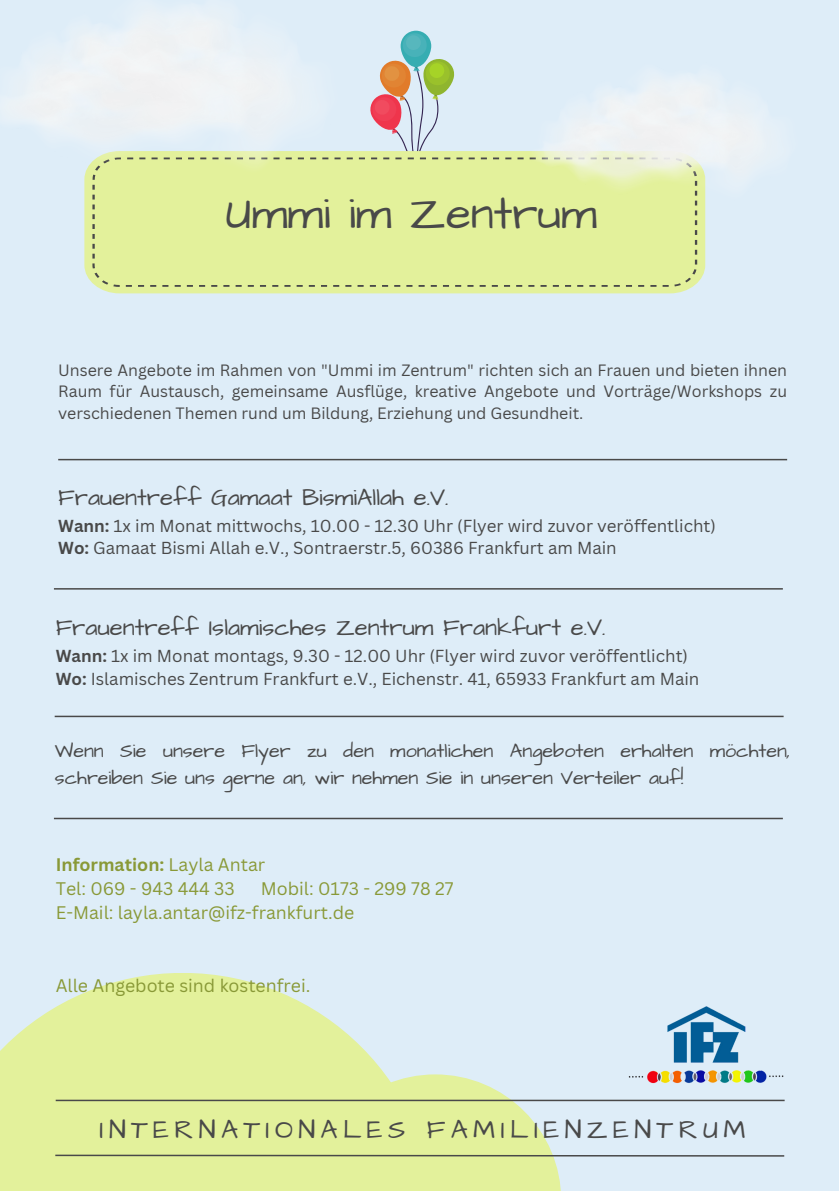
<style>
.page{position:relative;width:839px;height:1191px;background:#fff}
.page>*{position:absolute;margin:0;border:0;box-sizing:border-box;transform-origin:0 0}
.t1{font:46px "Architects Daughter";color:#494949}
.t2{font:26.8px "Architects Daughter";letter-spacing:.2em;color:#494949}
.t3{font:24px "Architects Daughter";color:#494949}
.t4{font:19.8px/27px "Architects Daughter";color:#494949}
.t5{font:17.8px "Canva Sans";color:#899937}
.t6{font:700 17.8px "Canva Sans";color:#899937}
.t7{font:17px "Canva Sans";color:#494949}
.t8{font:16px/21.2px "Canva Sans";color:#494949;text-align:justify}
.s1{font-weight:700}
.s2{font-weight:400}
</style>
<div class="page">
<div style="left:0;top:0;width:838px;height:1191px;background:#deedf8"></div>
<svg style="left:0;top:973px;width:385px;height:218px;background:#e1efa8"></svg>
<div style="left:309px;top:1074px;width:252px;height:117px;background:#e3f19b"></div>
<hr style="left:55px;top:1155px;width:729px;height:2px;background:#494949">
<hr style="left:56px;top:1100px;width:728px;height:1px;background:#494949">
<img style="left:628px;top:1006px;width:155px;height:78px">
<svg style="left:400px;top:31px;width:31px;height:36px"></svg>
<div style="left:403px;top:33px;width:23px;height:24px;background:#48b2b9;border-radius:50%"></div>
<div style="left:406px;top:35px;width:15px;height:15px;background:#57b7bd;border-radius:50%"></div>
<svg style="left:370px;top:58px;width:85px;height:93px"></svg>
<svg style="left:84px;top:151px;width:621px;height:142px;background:#e1efa0"></svg>
<div style="left:92px;top:158px;width:605px;height:129px;background:#e3f19b"></div>
<img style="left:2px;top:10px;width:341px;height:164px">
<img style="left:529px;top:78px;width:237px;height:122px">
<hr style="left:58px;top:459px;width:729px;height:1px;background:#494949">
<hr style="left:54px;top:588px;width:728px;height:2px;background:#494949">
<hr style="left:55px;top:716px;width:728px;height:1px;background:#494949">
<hr style="left:54px;top:818px;width:728px;height:1px;background:#494949">
<p class="t1" style="left:226px;top:183px;width:372px">Ummi im Zentrum</p>
<p class="t8" style="left:58px;top:359px;width:730px">Unsere Angebote im Rahmen von "Ummi im Zentrum" richten sich an Frauen und bieten ihnen Raum für Austausch, gemeinsame Ausflüge, kreative Angebote und Vorträge/Workshops zu verschiedenen Themen rund um Bildung, Erziehung und Gesundheit.</p>
<p class="t3" style="left:58px;top:481px;width:391px">Frauentreff Gamaat BismiAllah e.V.</p>
<p class="t7" style="left:58px;top:513px;width:659px"><span class="s1">Wann:</span> 1x im Monat mittwochs, 10.00 - 12.30 Uhr (Flyer wird zuvor veröffentlicht)</p>
<p class="t7" style="left:58px;top:536px;width:560px"><span class="s1">Wo:</span> Gamaat Bismi Allah e.V., Sontraerstr.5, 60386 Frankfurt am Main</p>
<p class="t3" style="left:56px;top:612px;width:551px">Frauentreff Islamisches Zentrum Frankfurt e.V.</p>
<p class="t7" style="left:56px;top:644px;width:634px"><span class="s1">Wann:</span> 1x im Monat montags, 9.30 - 12.00 Uhr (Flyer wird zuvor veröffentlicht)</p>
<p class="t7" style="left:56px;top:667px;width:645px"><span class="s1">Wo:</span> Islamisches Zentrum Frankfurt e.V., Eichenstr. 41, 65933 Frankfurt am Main</p>
<p class="t4" style="left:55px;top:738px;width:737px">Wenn Sie unsere Flyer zu den monatlichen Angeboten erhalten möchten, schreiben Sie uns gerne an, wir nehmen Sie in unseren Verteiler auf!</p>
<p class="t6" style="left:56px;top:852px;width:211px">Information: <span class="s2">Layla Antar</span></p>
<p class="t5" style="left:56px;top:876px;width:180px">Tel: 069 - 943 444 33</p>
<p class="t5" style="left:261px;top:876px;width:194px">Mobil: 0173 - 299 78 27</p>
<p class="t5" style="left:56px;top:900px;width:300px">E-Mail: layla.antar@ifz-frankfurt.de</p>
<p class="t5" style="left:56px;top:973px;width:256px">Alle Angebote sind kostenfrei.</p>
<p class="t2" style="left:100px;top:1111px;width:647px">INTERNATIONALES FAMILIENZENTRUM</p>
</div>
